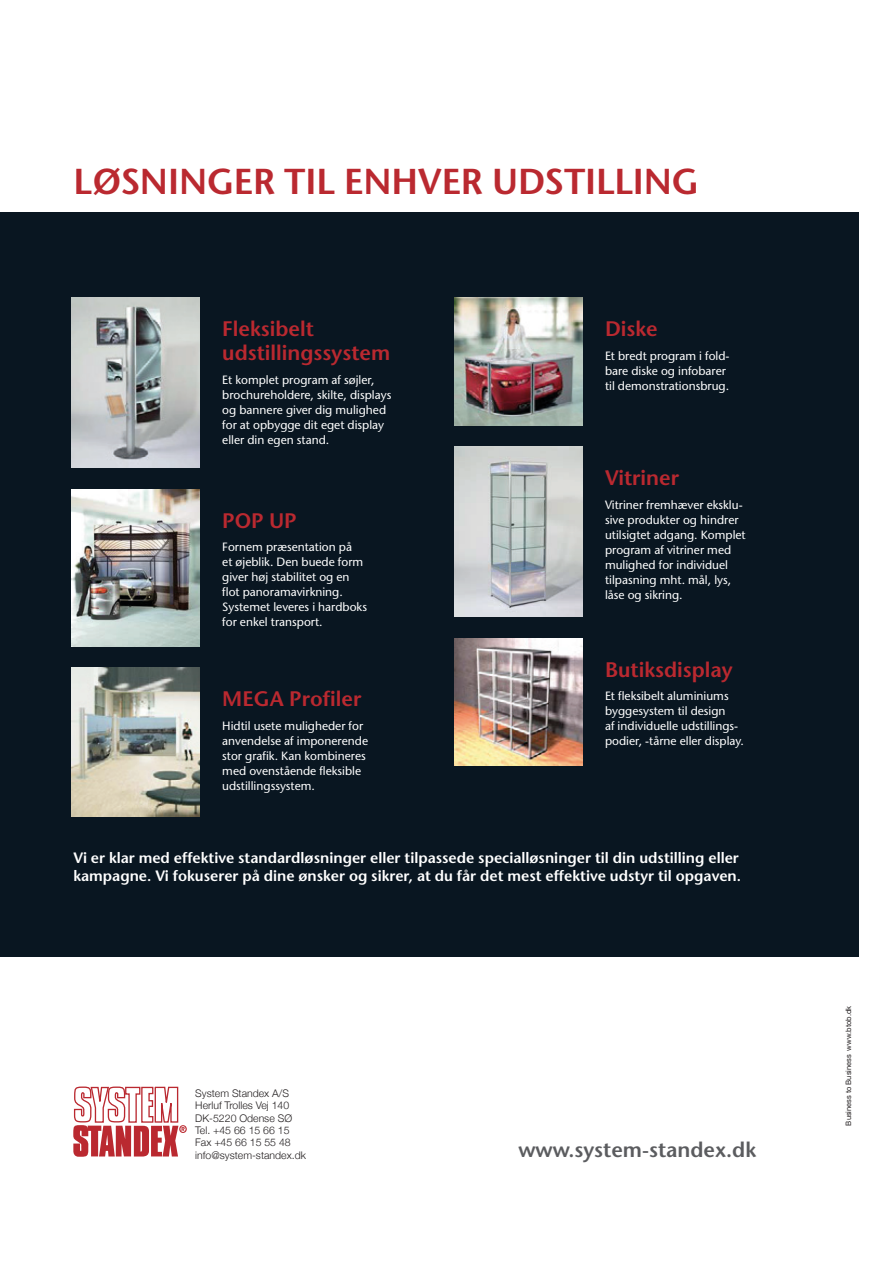
<style>
.page{position:relative;width:893px;height:1263px;background:#fff}
.page>*{position:absolute;margin:0;border:0;box-sizing:border-box;transform-origin:0 0}
.t1{font:600 36px "Stone Sans";letter-spacing:-.005em;color:#ba2930}
.t2{font:600 21px/24px "Stone Sans";color:#ba2930}
.t3{font:600 21px "Stone Sans";color:#5b5c5f}
.t4{font:600 15px/18px "Stone Sans";color:#fff}
.t5{font:12px/15px "Stone Sans";color:#fff}
.t6{font:300 10.5px/12.5px "Helvetica Neue";color:#231f20}
.t7{font:7.5px "Helvetica Neue";color:#231f20}
</style>
<div class="page">
<div style="left:0;top:213px;width:859px;height:744px;background:#091621"></div>
<img style="left:72px;top:298px;width:128px;height:170px">
<img style="left:72px;top:489px;width:128px;height:157px">
<img style="left:72px;top:668px;width:128px;height:149px">
<img style="left:455px;top:298px;width:127px;height:127px">
<img style="left:455px;top:447px;width:127px;height:170px">
<img style="left:455px;top:638px;width:127px;height:128px">
<svg style="left:73px;top:1086px;width:114px;height:71px"></svg>
<h1 class="t1" style="left:73px;top:160px;width:627px">LØSNINGER TIL ENHVER UDSTILLING</h1>
<h2 class="t2" style="left:222px;top:317px;width:169px">Fleksibelt udstillingssystem</h2>
<p class="t5" style="left:222px;top:372px;width:171px">Et komplet program af søjler, brochureholdere, skilte, displays og bannere giver dig mulighed for at opbygge dit eget display eller din egen stand.</p>
<h2 class="t2" style="left:222px;top:508px;width:76px">POP UP</h2>
<p class="t5" style="left:222px;top:539px;width:146px">Fornem præsentation på<br>et øjeblik. Den buede form giver høj stabilitet og en flot panoramavirkning.<br>Systemet leveres i hardboks for enkel transport.</p>
<h2 class="t2" style="left:222px;top:687px;width:141px">MEGA Profiler</h2>
<p class="t5" style="left:222px;top:718px;width:147px">Hidtil usete muligheder for anvendelse af imponerende stor grafik. Kan kombineres med ovenstående fleksible udstillingssystem.</p>
<h2 class="t2" style="left:605px;top:317px;width:54px">Diske</h2>
<p class="t5" style="left:605px;top:348px;width:126px">Et bredt program i fold&shy;bare diske og infobarer til demonstrationsbrug.</p>
<h2 class="t2" style="left:605px;top:466px;width:76px">Vitriner</h2>
<p class="t5" style="left:605px;top:497px;width:142px">Vitriner fremhæver eksklu&shy;sive produkter og hindrer utilsigtet adgang. Komplet program af vitriner med mulighed for individuel tilpasning mht. mål, lys, låse og sikring.</p>
<h2 class="t2" style="left:605px;top:657px;width:129px">Butiksdisplay</h2>
<p class="t5" style="left:605px;top:688px;width:141px">Et fleksibelt aluminiums byggesystem til design<br>af individuelle udstillings&shy;podier, -tårne eller display.</p>
<p class="t4" style="left:73px;top:849px;width:669px">Vi er klar med effektive standardløsninger eller tilpassede specialløsninger til din udstilling eller kampagne. Vi fokuserer på dine ønsker og sikrer, at du får det mest effektive udstyr til opgaven.</p>
<p class="t6" style="left:195px;top:1087px;width:112px">System Standex A/S<br>Herluf Trolles Vej 140<br>DK-5220 Odense SØ<br>Tel. +45 66 15 66 15<br>Fax +45 66 15 55 48 info@system-standex.dk</p>
<h2 class="t3" style="left:518px;top:1137px;width:239px">www.system-standex.dk</h2>
<p class="t7" style="left:844px;top:1125px;width:121px;rotate:-90deg">Business to Business www.btob.dk</p>
</div>
